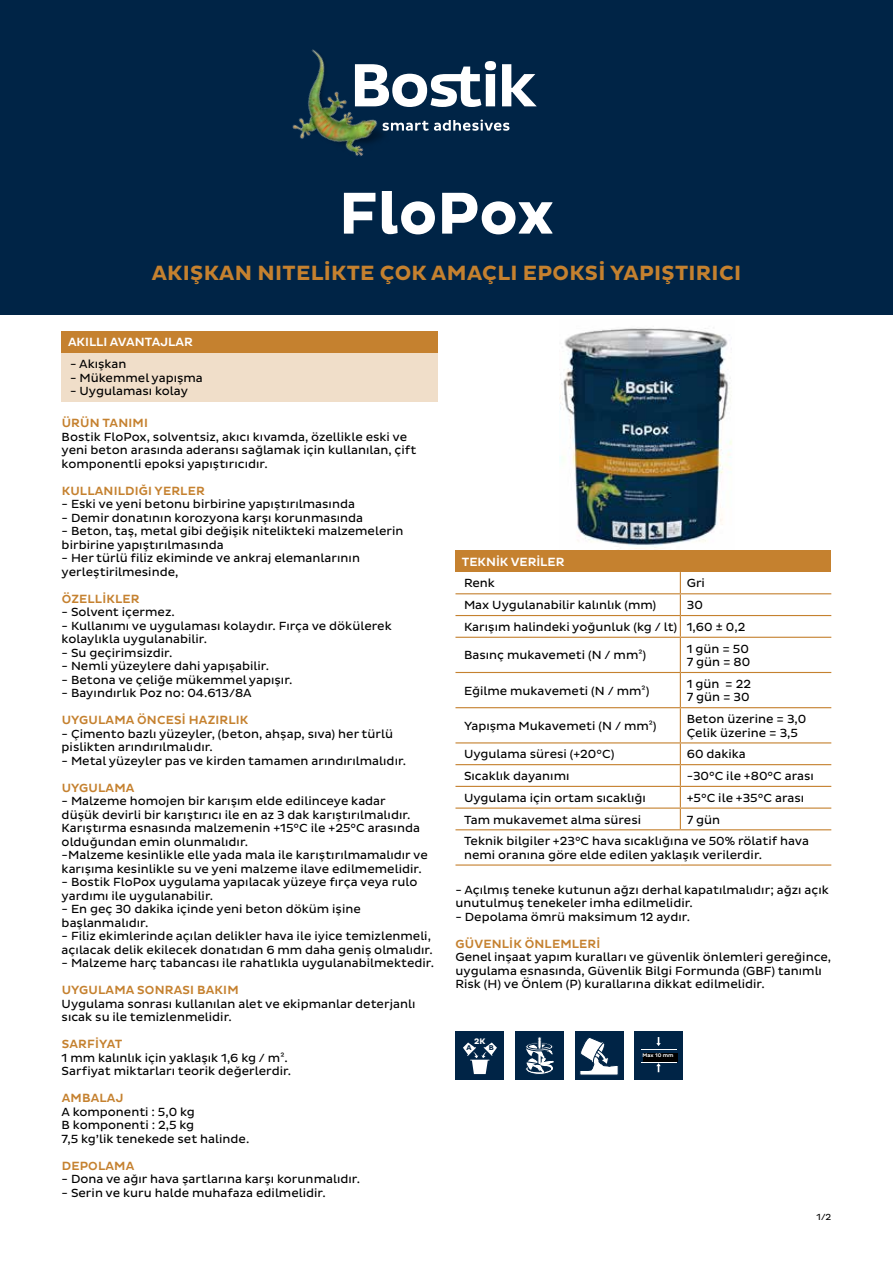
<style>
.page{position:relative;width:893px;height:1263px;background:#fff}
.page>*{position:absolute;margin:0;border:0;box-sizing:border-box;transform-origin:0 0}
.t1{font:700 60px "Bostik";color:#fff}
.t2{font:700 21px "Bostik";letter-spacing:.015em;color:#c5812f}
.t3{font:12px/13.5px "Bostik";color:#000}
.t4{font:500 12px "Bostik Office";letter-spacing:.015em;color:#c5812f}
.t5{font:500 12px "Bostik Office";color:#fff}
.t6{font:9px "Bostik";color:#000}
.t7{font:700 8.25px "Bostik";color:#fff}
.t8{font:700 7.05px "Bostik";color:#002446}
.t9{font:500 5.25px "Bostik Office";color:#fff}
</style>
<div class="page">
<div style="left:0;top:0;width:893px;height:315px;background:#002446"></div>
<img style="left:292px;top:49px;width:91px;height:107px">
<svg style="left:383px;top:120px;width:126px;height:11px"></svg>
<svg style="left:355px;top:61px;width:182px;height:46px"></svg>
<img style="left:559px;top:328px;width:173px;height:221px">
<div style="left:62px;top:331px;width:376px;height:22px;background:#c5812f"></div>
<div style="left:62px;top:353px;width:376px;height:48px;background:#f0dec9"></div>
<div style="left:455px;top:550px;width:376px;height:22px;background:#c5812f"></div>
<hr style="left:455px;top:593px;width:225px;height:1px;background:#c5812f">
<hr style="left:680px;top:593px;width:151px;height:1px;background:#c5812f">
<hr style="left:455px;top:615px;width:225px;height:1px;background:#c5812f">
<hr style="left:680px;top:615px;width:151px;height:1px;background:#c5812f">
<svg style="left:680px;top:572px;width:1px;height:65px"></svg>
<hr style="left:455px;top:637px;width:225px;height:1px;background:#c5812f">
<hr style="left:680px;top:637px;width:151px;height:1px;background:#c5812f">
<hr style="left:680px;top:638px;width:1px;height:34px;background:#c5812f">
<hr style="left:455px;top:672px;width:225px;height:1px;background:#c5812f">
<hr style="left:680px;top:672px;width:151px;height:1px;background:#c5812f">
<hr style="left:680px;top:673px;width:1px;height:34px;background:#c5812f">
<hr style="left:455px;top:707px;width:225px;height:1px;background:#c5812f">
<hr style="left:680px;top:707px;width:151px;height:1px;background:#c5812f">
<hr style="left:680px;top:708px;width:1px;height:34px;background:#c5812f">
<hr style="left:455px;top:742px;width:225px;height:1px;background:#c5812f">
<hr style="left:680px;top:742px;width:151px;height:1px;background:#c5812f">
<hr style="left:455px;top:764px;width:225px;height:1px;background:#c5812f">
<hr style="left:680px;top:764px;width:151px;height:1px;background:#c5812f">
<hr style="left:455px;top:786px;width:225px;height:1px;background:#c5812f">
<hr style="left:680px;top:786px;width:151px;height:1px;background:#c5812f">
<hr style="left:455px;top:807px;width:225px;height:2px;background:#c5812f">
<hr style="left:680px;top:807px;width:151px;height:2px;background:#c5812f">
<svg style="left:680px;top:743px;width:1px;height:86px"></svg>
<hr style="left:455px;top:829px;width:225px;height:1px;background:#c5812f">
<hr style="left:680px;top:829px;width:151px;height:1px;background:#c5812f">
<hr style="left:455px;top:864px;width:225px;height:2px;background:#c5812f">
<hr style="left:680px;top:864px;width:151px;height:2px;background:#c5812f">
<div style="left:634px;top:1031px;width:49px;height:49px;background:#002446"></div>
<hr style="left:641px;top:1049px;width:35px;height:1px;background:#fff">
<hr style="left:641px;top:1062px;width:35px;height:1px;background:#fff">
<svg style="left:656px;top:1063px;width:5px;height:9px"></svg>
<svg style="left:656px;top:1037px;width:5px;height:9px"></svg>
<div style="left:643px;top:1053px;width:34px;height:9px;background:#000"></div>
<div style="left:515px;top:1031px;width:49px;height:49px;background:#002446"></div>
<svg style="left:525px;top:1037px;width:28px;height:38px"></svg>
<div style="left:455px;top:1031px;width:49px;height:49px;background:#002446"></div>
<svg style="left:463px;top:1042px;width:34px;height:32px"></svg>
<div style="left:575px;top:1031px;width:48px;height:49px;background:#002446"></div>
<svg style="left:580px;top:1037px;width:38px;height:38px"></svg>
<h1 class="t1" style="left:339px;top:179px;width:217px">FLOPOX</h1>
<h2 class="t2" style="left:152px;top:261px;width:591px">AKIŞKAN NITELİKTE ÇOK AMAÇLI EPOKSİ YAPIŞTIRICI</h2>
<p class="t5" style="left:68px;top:335px;width:24px">AKILLI</p>
<p class="t5" style="left:110px;top:335px;width:10px">AVANTAJLAR</p>
<p class="t3" style="left:70px;top:357px;width:58px">- Akışkan</p>
<p class="t3" style="left:70px;top:371px;width:134px">- Mükemmel yapışma</p>
<p class="t3" style="left:70px;top:384px;width:119px">- Uygulaması kolay</p>
<p class="t4" style="left:62px;top:416px;width:88px">ÜRÜN TANIMI</p>
<p class="t3" style="left:62px;top:430px;width:356px">Bostik FloPox, solventsiz, akıcı kıvamda, özellikle eski ve yeni beton arasında aderansı sağlamak için kullanılan, çift komponentli epoksi yapıştırıcıdır.</p>
<p class="t4" style="left:62px;top:484px;width:145px">KULLANILDIĞI YERLER</p>
<p class="t3" style="left:62px;top:497px;width:295px">- Eski ve yeni betonu birbirine yapıştırılmasında</p>
<p class="t3" style="left:62px;top:511px;width:303px">- Demir donatının korozyona karşı korunmasında</p>
<p class="t3" style="left:62px;top:524px;width:343px">- Beton, taş, metal gibi değişik nitelikteki malzemelerin birbirine yapıştırılmasında</p>
<p class="t3" style="left:62px;top:551px;width:300px">- Her türlü filiz ekiminde ve ankraj elemanlarının yerleştirilmesinde,</p>
<p class="t4" style="left:62px;top:592px;width:79px">ÖZELLİKLER</p>
<p class="t3" style="left:62px;top:605px;width:115px">- Solvent içermez.</p>
<p class="t3" style="left:62px;top:619px;width:332px">- Kullanımı ve uygulaması kolaydır. Fırça ve dökülerek kolaylıkla uygulanabilir.</p>
<p class="t3" style="left:62px;top:646px;width:112px">- Su geçirimsizdir.</p>
<p class="t3" style="left:62px;top:659px;width:209px">- Nemli yüzeylere dahi yapışabilir.</p>
<p class="t3" style="left:62px;top:673px;width:232px">- Betona ve çeliğe mükemmel yapışır.</p>
<p class="t3" style="left:62px;top:686px;width:192px">- Bayındırlık Poz no: 04.613/8A</p>
<p class="t4" style="left:62px;top:713px;width:187px">UYGULAMA ÖNCESİ HAZIRLIK</p>
<p class="t3" style="left:62px;top:727px;width:333px">- Çimento bazlı yüzeyler, (beton, ahşap, sıva) her türlü pislikten arındırılmalıdır.</p>
<p class="t3" style="left:62px;top:754px;width:346px">- Metal yüzeyler pas ve kirden tamamen arındırılmalıdır.</p>
<p class="t4" style="left:62px;top:781px;width:74px">UYGULAMA</p>
<p class="t3" style="left:62px;top:794px;width:368px">- Malzeme homojen bir karışım elde edilinceye kadar<br>düşük devirli bir karıştırıcı ile en az 3 dak karıştırılmalıdır.<br>Karıştırma esnasında malzemenin +15°C ile +25°C arasında olduğundan emin olunmalıdır.<br>-Malzeme kesinlikle elle yada mala ile karıştırılmamalıdır ve karışıma kesinlikle su ve yeni malzeme ilave edilmemelidir.</p>
<p class="t3" style="left:62px;top:875px;width:357px">- Bostik FloPox uygulama yapılacak yüzeye fırça veya rulo yardımı ile uygulanabilir.</p>
<p class="t3" style="left:62px;top:902px;width:301px">- En geç 30 dakika içinde yeni beton döküm işine başlanmalıdır.</p>
<p class="t3" style="left:62px;top:929px;width:372px">- Filiz ekimlerinde açılan delikler hava ile iyice temizlenmeli, açılacak delik ekilecek donatıdan 6 mm daha geniş olmalıdır.</p>
<p class="t3" style="left:62px;top:956px;width:374px">- Malzeme harç tabancası ile rahatlıkla uygulanabilmektedir.</p>
<p class="t4" style="left:62px;top:983px;width:178px">UYGULAMA SONRASI BAKIM</p>
<p class="t3" style="left:62px;top:997px;width:355px">Uygulama sonrası kullanılan alet ve ekipmanlar deterjanlı sıcak su ile temizlenmelidir.</p>
<p class="t4" style="left:62px;top:1037px;width:62px">SARFİYAT</p>
<p class="t3" style="left:62px;top:1051px;width:231px">1 mm kalınlık için yaklaşık 1,6 kg / m².<br>Sarfiyat miktarları teorik değerlerdir.</p>
<p class="t4" style="left:62px;top:1091px;width:63px">AMBALAJ</p>
<p class="t3" style="left:62px;top:1105px;width:189px">A komponenti : 5,0 kg<br>B komponenti : 2,5 kg<br>7,5 kg’lik tenekede set halinde.</p>
<p class="t4" style="left:62px;top:1159px;width:74px">DEPOLAMA</p>
<p class="t3" style="left:62px;top:1172px;width:300px">- Dona ve ağır hava şartlarına karşı korunmalıdır.</p>
<p class="t3" style="left:62px;top:1186px;width:266px">- Serin ve kuru halde muhafaza edilmelidir.</p>
<p class="t5" style="left:462px;top:555px;width:59px">TEKNİK VER</p>
<p class="t5" style="left:536px;top:555px;width:13px">İLER</p>
<p class="t3" style="left:464px;top:577px;width:33px">Renk</p>
<p class="t3" style="left:687px;top:577px;width:20px">Gri</p>
<p class="t3" style="left:464px;top:598px;width:194px">Max Uygulanabilir kalınlık (mm)</p>
<p class="t3" style="left:464px;top:594px;width:283px;line-height:21.8px;text-indent:223px">30<br>Karışım halindeki yoğunluk (kg / lt) 1,60 ± 0,2</p>
<p class="t3" style="left:464px;top:649px;width:184px">Basınç mukavemeti (N / mm²)</p>
<p class="t3" style="left:687px;top:642px;width:65px">1 gün = 50<br>7 gün = 80</p>
<p class="t3" style="left:464px;top:684px;width:187px">Eğilme mukavemeti (N / mm²)</p>
<p class="t3" style="left:687px;top:677px;width:66px">1 gün = 22<br>7 gün = 30</p>
<p class="t3" style="left:464px;top:719px;width:194px">Yapışma Mukavemeti (N / mm²)</p>
<p class="t3" style="left:687px;top:712px;width:121px">Beton üzerine = 3,0<br>Çelik üzerine = 3,5</p>
<p class="t3" style="left:464px;top:748px;width:152px">Uygulama süresi (+20°C)</p>
<p class="t3" style="left:687px;top:748px;width:61px">60 dakika</p>
<p class="t3" style="left:464px;top:769px;width:107px">Sıcaklık dayanımı</p>
<p class="t3" style="left:687px;top:769px;width:129px">-30°C ile +80°C arası</p>
<p class="t3" style="left:464px;top:791px;width:183px">Uygulama için ortam sıcaklığı</p>
<p class="t3" style="left:687px;top:791px;width:119px">+5°C ile +35°C arası</p>
<p class="t3" style="left:464px;top:813px;width:179px">Tam mukavemet alma süresi</p>
<p class="t3" style="left:464px;top:809px;width:347px;line-height:21.8px;text-indent:223px">7 gün<br>Teknik bilgiler +23°C hava sıcaklığına ve 50% rölatif hava</p>
<p class="t3" style="left:464px;top:848px;width:300px">nemi oranına göre elde edilen yaklaşık verilerdir.</p>
<p class="t3" style="left:455px;top:883px;width:375px">- Açılmış teneke kutunun ağzı derhal kapatılmalıdır; ağzı açık unutulmuş tenekeler imha edilmelidir.</p>
<p class="t3" style="left:455px;top:910px;width:236px">- Depolama ömrü maksimum 12 aydır.</p>
<p class="t4" style="left:456px;top:937px;width:146px">GÜVENLİK ÖNLEMLERİ</p>
<p class="t3" style="left:455px;top:950px;width:377px">Genel inşaat yapım kuralları ve güvenlik önlemleri gereğince, uygulama esnasında, Güvenlik Bilgi Formunda (GBF) tanımlı<br>Risk (H) ve Önlem (P) kurallarına dikkat edilmelidir.</p>
<p class="t7" style="left:474px;top:1037px;width:13px">2K</p>
<p class="t8" style="left:466px;top:1044px;width:7px">A</p>
<p class="t8" style="left:489px;top:1044px;width:7px">B</p>
<p class="t9" style="left:643px;top:1053px;width:32px">MAX 10 MM</p>
<p class="t6" style="left:817px;top:1212px;width:16px">1/2</p>
</div>
